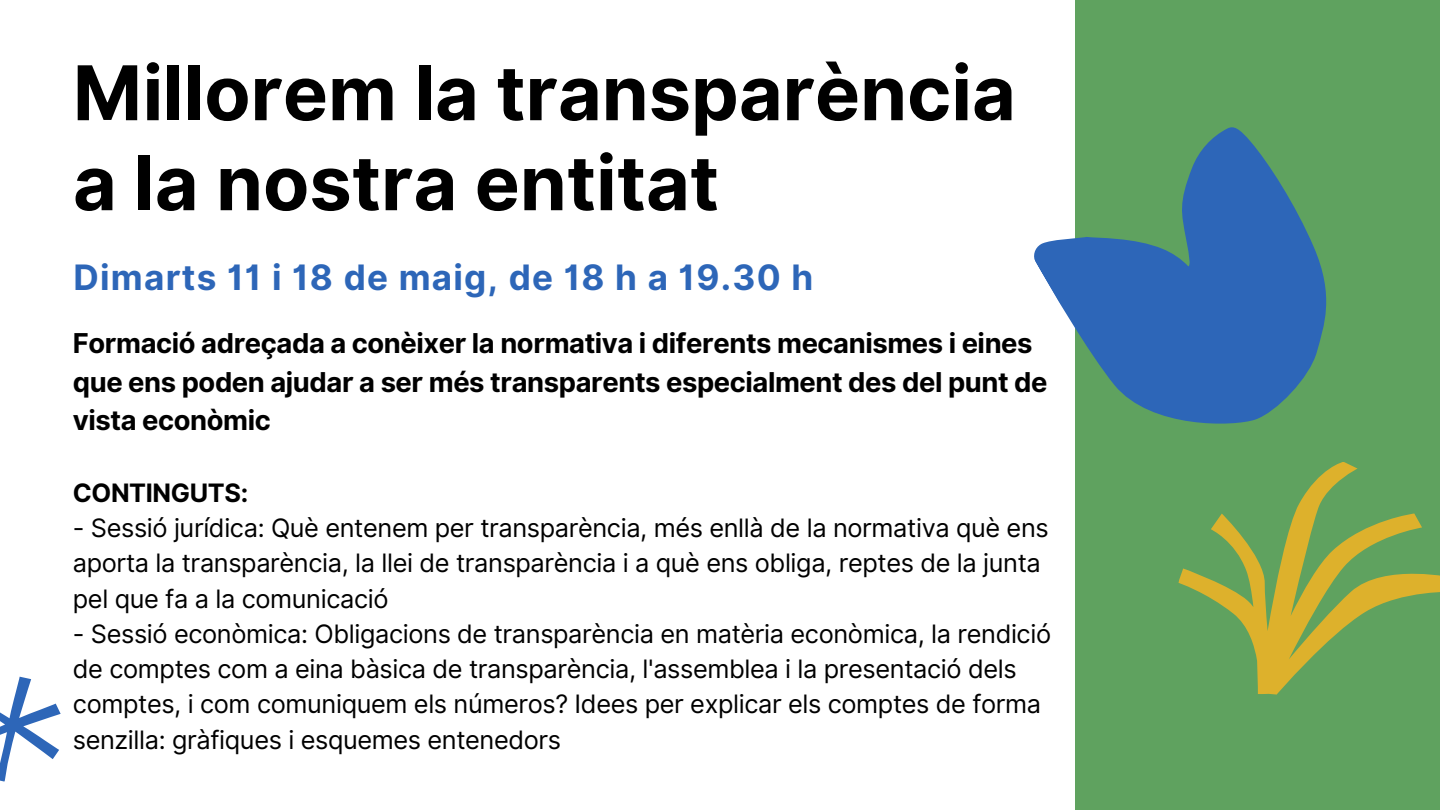
<style>
.page{position:relative;width:1440px;height:810px;background:#5fa25f}
.page>*{position:absolute;margin:0;border:0;box-sizing:border-box;transform-origin:0 0}
.t1{font:700 75.5px/90px "Inter";color:#000}
.t2{font:700 35px "Inter";letter-spacing:.035em;color:#2d66b8}
.t3{font:700 27.4px/38.2px "Inter";letter-spacing:-.015em;color:#000}
.t4{font:25.4px/35.2px "Inter";letter-spacing:-.015em;color:#000}
.t5{font:700 25.4px "Inter";letter-spacing:-.015em;color:#000}
</style>
<div class="page">
<div style="left:0;top:0;width:1075px;height:810px;background:#fff"></div>
<svg style="left:0;top:677px;width:61px;height:105px"></svg>
<svg style="left:1034px;top:127px;width:293px;height:297px;fill:#2d66b8"></svg>
<svg style="left:1178px;top:462px;width:262px;height:233px"></svg>
<p class="t1" style="left:73px;top:48px;width:944px">Millorem la transparència a la nostra entitat</p>
<p class="t2" style="left:74px;top:257px;width:741px">Dimarts 11 i 18 de maig, de 18 h a 19.30 h</p>
<p class="t3" style="left:73px;top:324px;width:976px">Formació adreçada a conèixer la normativa i diferents mecanismes i eines que ens poden ajudar a ser més transparents especialment des del punt de vista econòmic</p>
<p class="t5" style="left:73px;top:477px;width:177px">CONTINGUTS:</p>
<p class="t4" style="left:73px;top:510px;width:977px">- Sessió jurídica: Què entenem per transparència, més enllà de la normativa què ens aporta la transparència, la llei de transparència i a què ens obliga, reptes de la junta pel que fa a la comunicació</p>
<p class="t4" style="left:73px;top:616px;width:980px">- Sessió econòmica: Obligacions de transparència en matèria econòmica, la rendició de comptes com a eina bàsica de transparència, l'assemblea i la presentació dels comptes, i com comuniquem els números? Idees per explicar els comptes de forma senzilla: gràfiques i esquemes entenedors</p>
</div>
